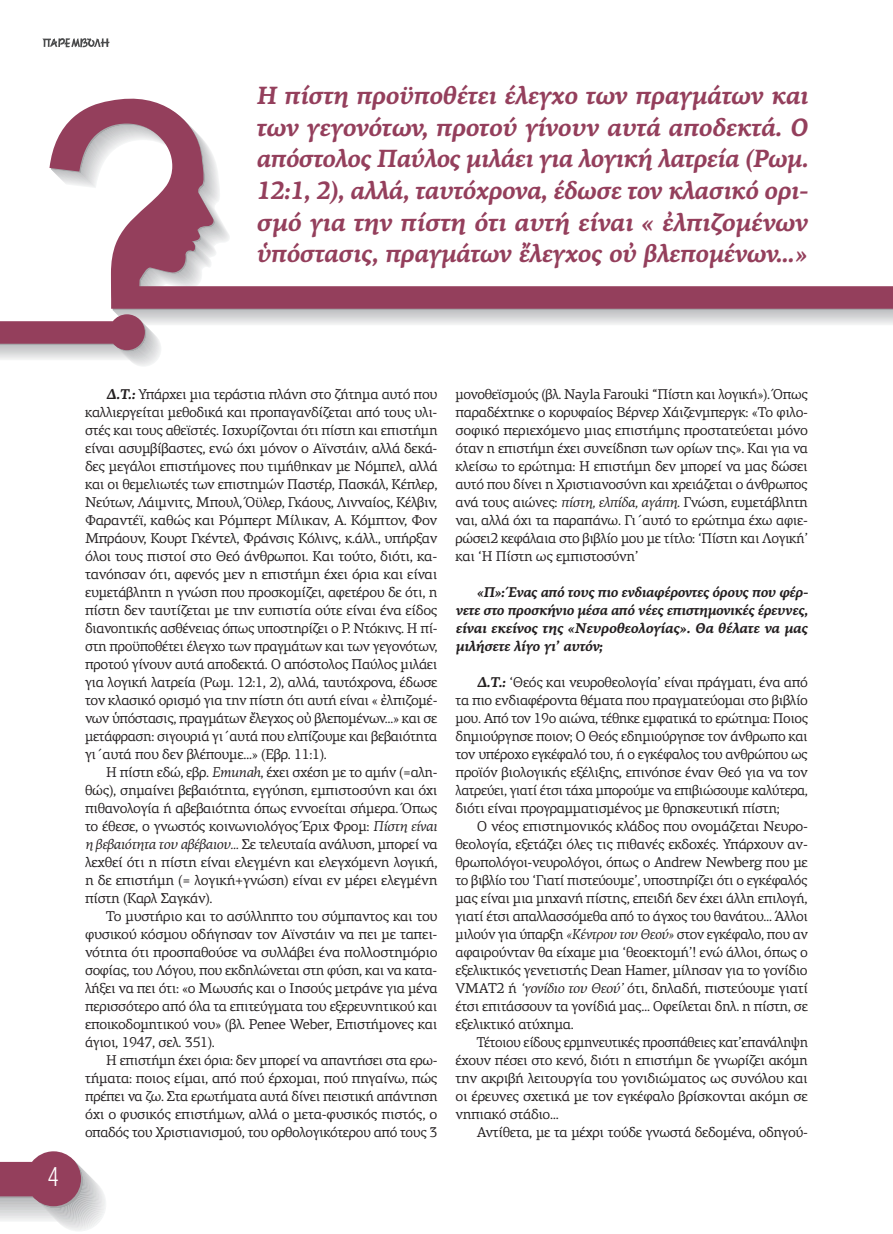
<style>
.page{position:relative;width:893px;height:1234px;background:#fff}
.page>*{position:absolute;margin:0;border:0;box-sizing:border-box;transform-origin:0 0}
.t1{font:27px "Rift";color:#fff}
.t2{font:italic 700 25.05px/31.7px "PF Centro Serif Pro";letter-spacing:-.025em;color:#943f5c;text-align:justify}
.t3{font:14.25px/18px "PF Centro Serif Pro";letter-spacing:-.025em;color:#231f20;text-align:justify}
.t4{font:italic 700 14.25px/18px "PF Centro Serif Pro";letter-spacing:-.02em;color:#231f20;text-align:justify}
.s1{font-weight:700;font-style:italic}
.s2{font-style:italic}
</style>
<div class="page">
<svg style="left:0;top:1151px;width:106px;height:80px"></svg>
<svg style="left:0;top:98px;width:893px;height:252px"></svg>
<svg style="left:42px;top:38px;width:68px;height:10px"></svg>
<p class="t2" style="left:256px;top:80px;width:554px">Η πίστη προϋποθέτει έλεγχο των πραγμάτων και των γεγονότων, προτού γίνουν αυτά αποδεκτά. Ο απόστολος Παύλος μιλάει για λογική λατρεία (Ρωμ.<br>12:1, 2), αλλά, ταυτόχρονα, έδωσε τον κλασικό ορι&shy;σμό για την πίστη ότι αυτή είναι « ἐλπιζομένων ὑπόστασις, πραγμάτων ἔλεγχος οὐ βλεπομένων…»</p>
<h1 class="t1" style="left:48px;top:1157px;width:12px">4</h1>
<p class="t3" style="left:85px;top:385px;width:354px;text-indent:21px"><span class="s1">Δ.Τ.:</span> Υπάρχει μια τεράστια πλάνη στο ζήτημα αυτό που καλλιεργείται μεθοδικά και προπαγανδίζεται από τους υλι&shy;στές και τους αθεϊστές. Ισχυρίζονται ότι πίστη και επιστήμη είναι ασυμβίβαστες, ενώ όχι μόνον ο Αϊνστάιν, αλλά δεκά&shy;δες μεγάλοι επιστήμονες που τιμήθηκαν με Νόμπελ, αλλά και οι θεμελιωτές των επιστημών Παστέρ, Πασκάλ, Κέπλερ, Νεύτων, Λάιμνιτς, Μπουλ, Όϋλερ, Γκάους, Λινναίος, Κέλβιν, Φαραντέϊ, καθώς και Ρόμπερτ Μίλικαν, Α. Κόμπτον, Φον Μπράουν, Κουρτ Γκέντελ, Φράνσις Κόλινς, κ.άλλ., υπήρξαν όλοι τους πιστοί στο Θεό άνθρωποι. Και τούτο, διότι, κα&shy;τανόησαν ότι, αφενός μεν η επιστήμη έχει όρια και είναι ευμετάβλητη η γνώση που προσκομίζει, αφετέρου δε ότι, η πίστη δεν ταυτίζεται με την ευπιστία ούτε είναι ένα είδος διανοητικής ασθένειας όπως υποστηρίζει ο Ρ. Ντόκινς. Η πί&shy;στη προϋποθέτει έλεγχο των πραγμάτων και των γεγονότων, προτού γίνουν αυτά αποδεκτά. Ο απόστολος Παύλος μιλάει για λογική λατρεία (Ρωμ. 12:1, 2), αλλά, ταυτόχρονα, έδωσε τον κλασικό ορισμό για την πίστη ότι αυτή είναι « ἐλπιζομέ&shy;νων ὑπόστασις, πραγμάτων ἔλεγχος οὐ βλεπομένων…» και σε μετάφραση: σιγουριά γι΄αυτά που ελπίζουμε και βεβαιότητα γι΄αυτά που δεν βλέπουμε…» (Εβρ. 11:1).</p>
<p class="t3" style="left:85px;top:763px;width:354px;text-indent:21px">Η πίστη εδώ, εβρ. <span class="s2">Emunah</span>, έχει σχέση με το αμήν (=αλη&shy;θώς), σημαίνει βεβαιότητα, εγγύηση, εμπιστοσύνη και όχι πιθανολογία ή αβεβαιότητα όπως εννοείται σήμερα. Όπως το έθεσε, ο γνωστός κοινωνιολόγος Έριχ Φρομ: <span class="s2">Πίστη είναι η βεβαιότητα του αβέβαιου…</span> Σε τελευταία ανάλυση, μπορεί να λεχθεί ότι η πίστη είναι ελεγμένη και ελεγχόμενη λογική, η δε επιστήμη (= λογική+γνώση) είναι εν μέρει ελεγμένη πίστη (Καρλ Σαγκάν).</p>
<p class="t3" style="left:85px;top:907px;width:354px;text-indent:21px">Το μυστήριο και το ασύλληπτο του σύμπαντος και του φυσικού κόσμου οδήγησαν τον Αϊνστάιν να πει με ταπει&shy;νότητα ότι προσπαθούσε να συλλάβει ένα πολλοστημόριο σοφίας, του Λόγου, που εκδηλώνεται στη φύση, και να κατα&shy;λήξει να πει ότι: «ο Μωυσής και ο Ιησούς μετράνε για μένα περισσότερο από όλα τα επιτεύγματα του εξερευνητικού και εποικοδομητικού νου» (βλ. Penee Weber, Επιστήμονες και άγιοι, 1947, σελ. 351).</p>
<p class="t3" style="left:85px;top:1051px;width:354px;text-indent:21px">Η επιστήμη έχει όρια: δεν μπορεί να απαντήσει στα ερω&shy;τήματα: ποιος είμαι, από πού έρχομαι, πού πηγαίνω, πώς πρέπει να ζω. Στα ερωτήματα αυτά δίνει πειστική απάντηση όχι ο φυσικός επιστήμων, αλλά ο μετα-φυσικός πιστός, ο οπαδός του Χριστιανισμού, του ορθολογικότερου από τους 3</p>
<p class="t3" style="left:455px;top:385px;width:354px">μονοθεϊσμούς (βλ. Nayla Farouki “Πίστη και λογική»). Όπως παραδέχτηκε ο κορυφαίος Βέρνερ Χάιζενμπεργκ: «Το φιλο&shy;σοφικό περιεχόμενο μιας επιστήμης προστατεύεται μόνο όταν η επιστήμη έχει συνείδηση των ορίων της». Και για να κλείσω το ερώτημα: Η επιστήμη δεν μπορεί να μας δώσει αυτό που δίνει η Χριστιανοσύνη και χρειάζεται ο άνθρωπος ανά τους αιώνες: <span class="s2">πίστη, ελπίδα, αγάπη</span>. Γνώση, ευμετάβλητη ναι, αλλά όχι τα παραπάνω. Γι΄αυτό το ερώτημα έχω αφιε&shy;ρώσει2 κεφάλαια στο βιβλίο μου με τίτλο: ‘Πίστη και Λογική’ και ‘Η Πίστη ως εμπιστοσύνη’</p>
<p class="t4" style="left:455px;top:583px;width:354px;text-indent:21px">«Π»: Ένας από τους πιο ενδιαφέροντες όρους που φέρ&shy;νετε στο προσκήνιο μέσα από νέες επιστημονικές έρευνες, είναι εκείνος της «Νευροθεολογίας». Θα θέλατε να μας μιλήσετε λίγο γι’ αυτόν;</p>
<p class="t3" style="left:455px;top:673px;width:354px;text-indent:21px"><span class="s1">Δ.Τ.:</span> ‘Θεός και νευροθεολογία’ είναι πράγματι, ένα από τα πιο ενδιαφέροντα θέματα που πραγματεύομαι στο βιβλίο μου. Από τον 19ο αιώνα, τέθηκε εμφατικά το ερώτημα: Ποιος δημιούργησε ποιον; Ο Θεός εδημιούργησε τον άνθρωπο και τον υπέροχο εγκέφαλό του, ή ο εγκέφαλος του ανθρώπου ως προϊόν βιολογικής εξέλιξης, επινόησε έναν Θεό για να τον λατρεύει, γιατί έτσι τάχα μπορούμε να επιβιώσουμε καλύτερα, διότι είναι προγραμματισμένος με θρησκευτική πίστη;</p>
<p class="t3" style="left:455px;top:817px;width:354px;text-indent:21px">Ο νέος επιστημονικός κλάδος που ονομάζεται Νευρο&shy;θεολογία, εξετάζει όλες τις πιθανές εκδοχές. Υπάρχουν αν&shy;θρωπολόγοι-νευρολόγοι, όπως ο Andrew Newberg που με το βιβλίο του ‘Γιατί πιστεύουμε’, υποστηρίζει ότι ο εγκέφαλός μας είναι μια μηχανή πίστης, επειδή δεν έχει άλλη επιλογή, γιατί έτσι απαλλασσόμεθα από το άγχος του θανάτου… Άλλοι μιλούν για ύπαρξη <span class="s2">«Κέντρου του Θεού»</span> στον εγκέφαλο, που αν αφαιρούνταν θα είχαμε μια ‘θεοεκτομή’! ενώ άλλοι, όπως ο εξελικτικός γενετιστής Dean Hamer, μίλησαν για το γονίδιο VMAT2 ή <span class="s2">‘γονίδιο του Θεού’</span> ότι, δηλαδή, πιστεύουμε γιατί έτσι επιτάσσουν τα γονίδιά μας… Οφείλεται δηλ. η πίστη, σε εξελικτικό ατύχημα.</p>
<p class="t3" style="left:455px;top:1033px;width:354px;text-indent:21px">Τέτοιου είδους ερμηνευτικές προσπάθειες κατ’επανάληψη έχουν πέσει στο κενό, διότι η επιστήμη δε γνωρίζει ακόμη την ακριβή λειτουργία του γονιδιώματος ως συνόλου και οι έρευνες σχετικά με τον εγκέφαλο βρίσκονται ακόμη σε νηπιακό στάδιο…</p>
<p class="t3" style="left:477px;top:1123px;width:333px">Αντίθετα, με τα μέχρι τούδε γνωστά δεδομένα, οδηγού-</p>
</div>
